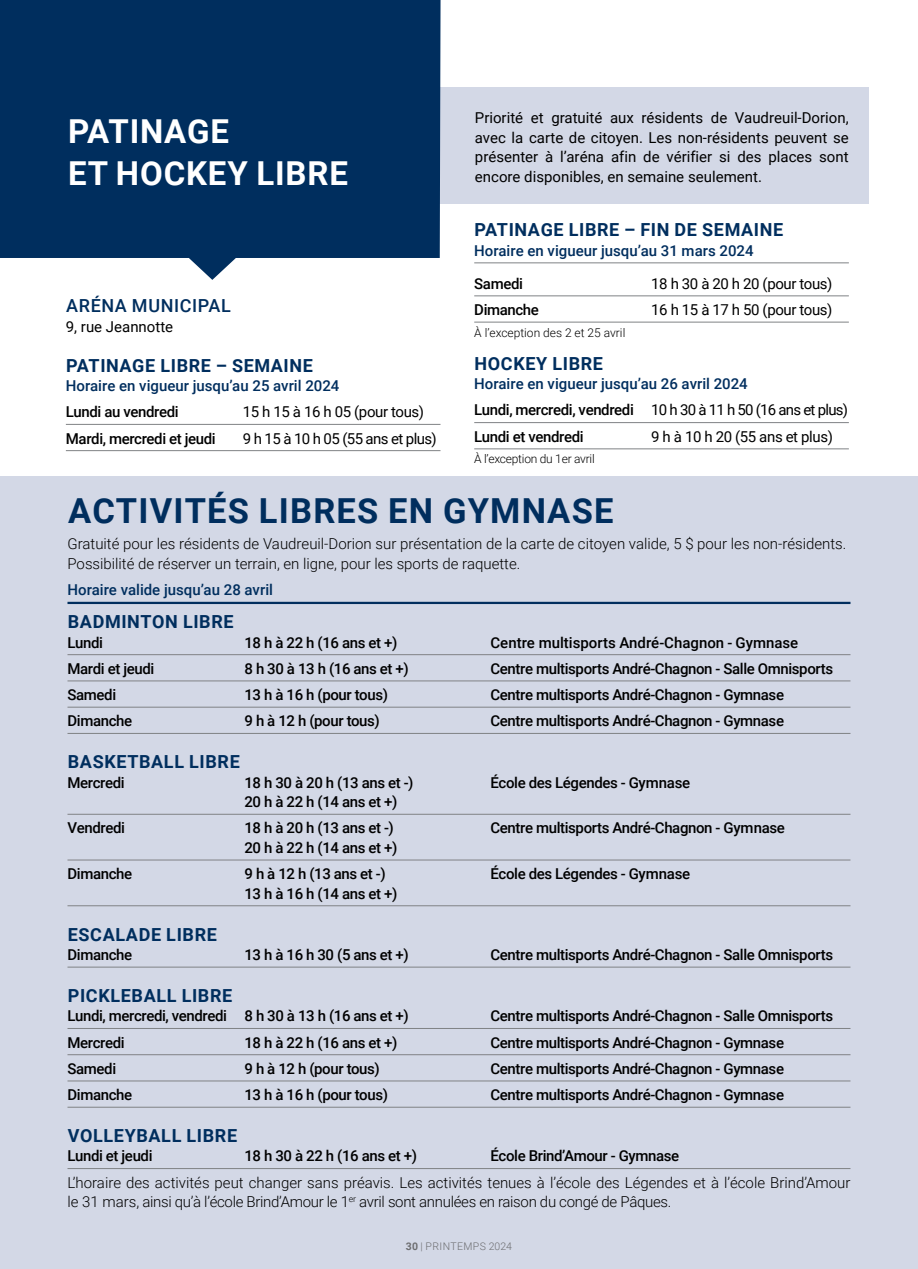
<style>
.page{position:relative;width:918px;height:1269px;background:#fff}
.page>*{position:absolute;margin:0;border:0;box-sizing:border-box;transform-origin:0 0}
.t1{font:700 34.5px "Roboto";letter-spacing:.035em;color:#002e5e}
.t2{font:700 33px/42px "Roboto";letter-spacing:.025em;color:#fff}
.t3{font:700 18px "Roboto";letter-spacing:.035em;color:#002e5e}
.t4{font:500 18px "Roboto";letter-spacing:.035em;color:#002e5e}
.t5{font:500 15px "Roboto";letter-spacing:-.025em;color:#000}
.t6{font:300 15px/19.5px "Roboto";color:#000}
.t7{font:15px/19.5px "Roboto";color:#000;text-align:justify}
.t8{font:500 15px/26.2px "Roboto";color:#000}
.t9{font:500 15px "Roboto";color:#002e5e}
.t10{font:15px "Roboto";letter-spacing:-.025em;color:#000}
.t11{font:15px "Roboto";letter-spacing:-.04em;color:#000}
.t12{font:300 12px "Roboto";letter-spacing:-.01em;color:#000}
.t13{font:300 10.5px "Roboto";letter-spacing:.035em;color:#6d6e71}
.s1{color:#002e5e}
.s2{font-weight:400}
.s3{font-weight:700}
</style>
<div class="page">
<div style="left:401px;top:87px;width:468px;height:117px;background:#d3d8e6"></div>
<hr style="left:66px;top:424px;width:375px;height:1px;background:#808285">
<hr style="left:66px;top:450px;width:375px;height:1px;background:#808285">
<hr style="left:474px;top:262px;width:375px;height:1px;background:#808285">
<hr style="left:474px;top:295px;width:375px;height:1px;background:#808285">
<hr style="left:474px;top:322px;width:375px;height:1px;background:#808285">
<hr style="left:474px;top:422px;width:375px;height:1px;background:#808285">
<hr style="left:474px;top:448px;width:375px;height:1px;background:#808285">
<svg style="left:0;top:0;width:441px;height:280px;background:#123d69"></svg>
<div style="left:0;top:477px;width:918px;height:792px;background:#d3d8e6"></div>
<hr style="left:68px;top:602px;width:782px;height:2px;background:#002e5e">
<hr style="left:68px;top:654px;width:782px;height:1px;background:#808285">
<hr style="left:68px;top:681px;width:782px;height:1px;background:#808285">
<hr style="left:68px;top:707px;width:782px;height:1px;background:#808285">
<hr style="left:68px;top:733px;width:782px;height:1px;background:#808285">
<hr style="left:68px;top:814px;width:782px;height:1px;background:#808285">
<hr style="left:68px;top:860px;width:782px;height:1px;background:#808285">
<hr style="left:68px;top:905px;width:782px;height:1px;background:#808285">
<hr style="left:68px;top:967px;width:782px;height:1px;background:#808285">
<hr style="left:68px;top:1028px;width:782px;height:1px;background:#808285">
<hr style="left:68px;top:1054px;width:782px;height:1px;background:#808285">
<hr style="left:68px;top:1081px;width:782px;height:1px;background:#808285">
<hr style="left:68px;top:1107px;width:782px;height:1px;background:#808285">
<hr style="left:68px;top:1168px;width:782px;height:1px;background:#808285">
<h2 class="t2" style="left:68px;top:109px;width:281px">PATINAGE<br>ET HOCKEY LIBRE</h2>
<p class="t4" style="left:66px;top:293px;width:166px">ARÉNA MUNICIPAL</p>
<p class="t7" style="left:66px;top:316px;width:109px">9, rue Jeannotte</p>
<p class="t3" style="left:66px;top:353px;width:248px">PATINAGE LIBRE – SEMAINE</p>
<p class="t9" style="left:66px;top:375px;width:275px">Horaire en vigueur jusqu’au 25 avril 2024</p>
<p class="t5" style="left:66px;top:401px;width:114px">Lundi au vendredi</p>
<p class="t10" style="left:243px;top:401px;width:183px">15 h 15 à 16 h 05 (pour tous)</p>
<p class="t5" style="left:66px;top:428px;width:151px">Mardi, mercredi et jeudi</p>
<p class="t11" style="left:243px;top:428px;width:195px">9 h 15 à 10 h 05 (55 ans et plus)</p>
<p class="t7" style="left:475px;top:107px;width:375px">Priorité et gratuité aux résidents de Vaudreuil-Dorion, avec la carte de citoyen. Les non-résidents peuvent se présenter à l’aréna afin de vérifier si des places sont encore disponibles, en semaine seulement.</p>
<p class="t3" style="left:475px;top:217px;width:310px">PATINAGE LIBRE – FIN DE SEMAINE</p>
<p class="t9" style="left:474px;top:240px;width:281px">Horaire en vigueur jusqu’au 31 mars 2024</p>
<p class="t5" style="left:474px;top:273px;width:50px">Samedi</p>
<p class="t10" style="left:651px;top:273px;width:183px">18 h 30 à 20 h 20 (pour tous)</p>
<p class="t5" style="left:474px;top:299px;width:66px">Dimanche</p>
<p class="t10" style="left:651px;top:299px;width:183px">16 h 15 à 17 h 50 (pour tous)</p>
<p class="t12" style="left:474px;top:324px;width:153px">À l’exception des 2 et 25 avril</p>
<p class="t3" style="left:475px;top:351px;width:130px">HOCKEY LIBRE</p>
<p class="t8" style="left:474px;top:370px;width:375px"><span class="s1">Horaire en vigueur jusqu’au 26 avril 2024<br></span>Lundi, mercredi, vendredi <span class="s2">10 h 30 à 11 h 50 (16 ans et plus)<br></span>Lundi et vendredi</p>
<p class="t10" style="left:651px;top:426px;width:183px">9 h à 10 h 20 (55 ans et plus)</p>
<p class="t12" style="left:474px;top:451px;width:122px">À l’exception du 1er avril</p>
<h1 class="t1" style="left:68px;top:487px;width:547px">ACTIVITÉS LIBRES EN GYMNASE</h1>
<p class="t6" style="left:68px;top:534px;width:780px">Gratuité pour les résidents de Vaudreuil-Dorion sur présentation de la carte de citoyen valide, 5 $ pour les non-résidents.<br>Possibilité de réserver un terrain, en ligne, pour les sports de raquette.</p>
<p class="t9" style="left:68px;top:579px;width:207px">Horaire valide jusqu’au 28 avril</p>
<p class="t3" style="left:68px;top:609px;width:167px">BADMINTON LIBRE</p>
<p class="t5" style="left:68px;top:632px;width:37px">Lundi</p>
<p class="t5" style="left:244px;top:632px;width:154px">18 h à 22 h (16 ans et +)</p>
<p class="t8" style="left:490px;top:629px;width:309px">Centre multisports André-Chagnon - Gymnase</p>
<p class="t5" style="left:68px;top:658px;width:88px">Mardi et jeudi</p>
<p class="t5" style="left:244px;top:658px;width:166px">8 h 30 à 13 h (16 ans et +)</p>
<p class="t5" style="left:490px;top:658px;width:344px">Centre multisports André-Chagnon - Salle Omnisports</p>
<p class="t5" style="left:68px;top:684px;width:50px">Samedi</p>
<p class="t5" style="left:244px;top:684px;width:145px">13 h à 16 h (pour tous)</p>
<p class="t5" style="left:490px;top:684px;width:295px">Centre multisports André-Chagnon - Gymnase</p>
<p class="t5" style="left:68px;top:710px;width:66px">Dimanche</p>
<p class="t5" style="left:244px;top:710px;width:137px">9 h à 12 h (pour tous)</p>
<p class="t5" style="left:490px;top:710px;width:295px">Centre multisports André-Chagnon - Gymnase</p>
<p class="t3" style="left:68px;top:749px;width:174px">BASKETBALL LIBRE</p>
<p class="t5" style="left:68px;top:772px;width:59px">Mercredi</p>
<p class="t5" style="left:244px;top:772px;width:171px">18 h 30 à 20 h (13 ans et -)</p>
<p class="t5" style="left:490px;top:772px;width:201px">École des Légendes - Gymnase</p>
<p class="t5" style="left:244px;top:791px;width:154px">20 h à 22 h (14 ans et +)</p>
<p class="t5" style="left:68px;top:818px;width:59px">Vendredi</p>
<p class="t5" style="left:244px;top:818px;width:151px">18 h à 20 h (13 ans et -)</p>
<p class="t5" style="left:490px;top:818px;width:296px">Centre multisports André-Chagnon - Gymnase</p>
<p class="t5" style="left:244px;top:837px;width:154px">20 h à 22 h (14 ans et +)</p>
<p class="t5" style="left:68px;top:863px;width:66px">Dimanche</p>
<p class="t5" style="left:244px;top:863px;width:143px">9 h à 12 h (13 ans et -)</p>
<p class="t5" style="left:490px;top:863px;width:201px">École des Légendes - Gymnase</p>
<p class="t5" style="left:244px;top:883px;width:154px">13 h à 16 h (14 ans et +)</p>
<p class="t3" style="left:68px;top:921px;width:151px">ESCALADE LIBRE</p>
<p class="t5" style="left:68px;top:944px;width:66px">Dimanche</p>
<p class="t5" style="left:244px;top:944px;width:166px">13 h à 16 h 30 (5 ans et +)</p>
<p class="t5" style="left:490px;top:944px;width:344px">Centre multisports André-Chagnon - Salle Omnisports</p>
<p class="t3" style="left:68px;top:983px;width:166px">PICKLEBALL LIBRE</p>
<p class="t5" style="left:68px;top:1006px;width:343px">Lundi, mercredi, vendredi 8 h 30 à 13 h (16 ans et +)</p>
<p class="t5" style="left:490px;top:1006px;width:344px">Centre multisports André-Chagnon - Salle Omnisports</p>
<p class="t5" style="left:68px;top:1032px;width:59px">Mercredi</p>
<p class="t5" style="left:244px;top:1032px;width:154px">18 h à 22 h (16 ans et +)</p>
<p class="t5" style="left:490px;top:1032px;width:295px">Centre multisports André-Chagnon - Gymnase</p>
<p class="t5" style="left:68px;top:1058px;width:50px">Samedi</p>
<p class="t5" style="left:244px;top:1058px;width:137px">9 h à 12 h (pour tous)</p>
<p class="t5" style="left:490px;top:1058px;width:295px">Centre multisports André-Chagnon - Gymnase</p>
<p class="t5" style="left:68px;top:1084px;width:66px">Dimanche</p>
<p class="t5" style="left:244px;top:1084px;width:145px">13 h à 16 h (pour tous)</p>
<p class="t5" style="left:490px;top:1084px;width:295px">Centre multisports André-Chagnon - Gymnase</p>
<p class="t3" style="left:68px;top:1123px;width:171px">VOLLEYBALL LIBRE</p>
<p class="t5" style="left:68px;top:1146px;width:87px">Lundi et jeudi</p>
<p class="t5" style="left:244px;top:1146px;width:174px">18 h 30 à 22 h (16 ans et +)</p>
<p class="t5" style="left:490px;top:1146px;width:190px">École Brind’Amour - Gymnase</p>
<p class="t6" style="left:68px;top:1172px;width:784px">L’horaire des activités peut changer sans préavis. Les activités tenues à l’école des Légendes et à l’école Brind’Amour le 31 mars, ainsi qu’à l’école Brind’Amour le 1<sup>er</sup> avril sont annulées en raison du congé de Pâques.</p>
<p class="t13" style="left:406px;top:1239px;width:108px"><span class="s3">30</span> | PRINTEMPS 2024</p>
</div>
